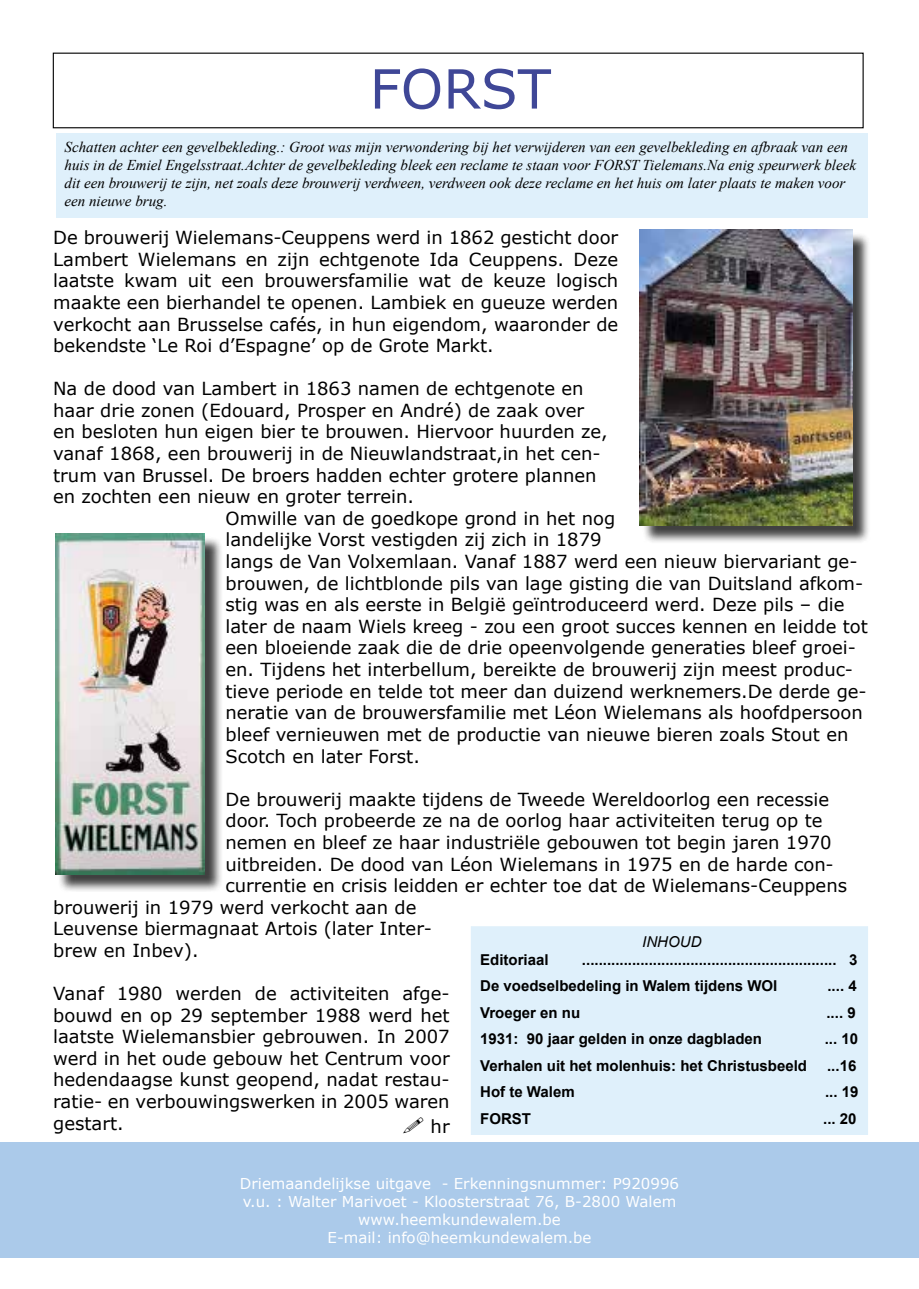
<style>
.page{position:relative;width:919px;height:1289px;background:#fff}
.page>*{position:absolute;margin:0;border:0;box-sizing:border-box;transform-origin:0 0}
.t1{font:54px "Verdana";color:#3f4797}
.t2{font:18px/21.6px "Verdana";color:#000;text-align:justify}
.t3{font:italic 15px/18px "Times New Roman";color:#000}
.t4{font:700 15px/26.5px "Arial";color:#000}
.t5{font:15px/18px "Verdana";color:#fff;text-align:center}
.t6{font:italic 15px "Arial";color:#000}
</style>
<div class="page">
<div style="left:0;top:1142px;width:918px;height:115px;background:#abcaea"></div>
<div style="left:53px;top:53px;width:810px;height:75px;border:1px solid #000"></div>
<div style="left:56px;top:133px;width:811px;height:84px;background:#dff0fb"></div>
<div style="left:471px;top:926px;width:396px;height:208px;background:#dff0fb"></div>
<div style="left:641px;top:232px;width:229px;height:312px;background:#000;opacity:.75"></div>
<img style="left:639px;top:230px;width:213px;height:295px">
<div style="left:58px;top:536px;width:165px;height:356px;background:#000;opacity:.75"></div>
<img style="left:55px;top:534px;width:149px;height:340px">
<h1 class="t1" style="left:369px;top:52px;width:183px">FORST</h1>
<p class="t3" style="left:65px;top:138px;width:793px">Schatten achter een gevelbekleding.: Groot was mijn verwondering bij het verwijderen van een gevelbekleding en afbraak van een huis in de Emiel Engelsstraat.Achter de gevelbekleding bleek een reclame te staan voor FORST Tielemans.Na enig speurwerk bleek dit een brouwerij te zijn, net zoals deze brouwerij verdween, verdween ook deze reclame en het huis om later plaats te maken voor een nieuwe brug.</p>
<p class="t2" style="left:53px;top:227px;width:566px">De brouwerij Wielemans-Ceuppens werd in 1862 gesticht door Lambert Wielemans en zijn echtgenote Ida Ceuppens. Deze laatste kwam uit een brouwersfamilie wat de keuze logisch maakte een bierhandel te openen. Lambiek en gueuze werden verkocht aan Brusselse cafés, in hun eigendom, waaronder de bekendste ‘Le Roi d’Espagne’ op de Grote Markt.</p>
<p class="t2" style="left:53px;top:377px;width:532px">Na de dood van Lambert in 1863 namen de echtgenote en</p>
<p class="t2" style="left:53px;top:399px;width:532px">haar drie zonen (Edouard, Prosper en André) de zaak over</p>
<p class="t2" style="left:53px;top:421px;width:556px">en besloten hun eigen bier te brouwen. Hiervoor huurden ze,</p>
<p class="t2" style="left:53px;top:442px;width:549px">vanaf 1868, een brouwerij in de Nieuwlandstraat,in het cen-</p>
<p class="t2" style="left:53px;top:464px;width:545px">trum van Brussel. De broers hadden echter grotere plannen</p>
<p class="t2" style="left:53px;top:485px;width:362px">en zochten een nieuw en groter terrein.</p>
<p class="t2" style="left:225px;top:507px;width:391px">Omwille van de goedkope grond in het nog</p>
<p class="t2" style="left:225px;top:529px;width:377px">landelijke Vorst vestigden zij zich in 1879</p>
<p class="t2" style="left:225px;top:550px;width:633px">langs de Van Volxemlaan. Vanaf 1887 werd een nieuw biervariant ge-</p>
<p class="t2" style="left:225px;top:572px;width:639px">brouwen, de lichtblonde pils van lage gisting die van Duitsland afkom-</p>
<p class="t2" style="left:225px;top:593px;width:620px">stig was en als eerste in België geïntroduceerd werd. Deze pils – die</p>
<p class="t2" style="left:225px;top:615px;width:644px">later de naam Wiels kreeg - zou een groot succes kennen en leidde tot</p>
<p class="t2" style="left:225px;top:637px;width:632px">een bloeiende zaak die de drie opeenvolgende generaties bleef groei-</p>
<p class="t2" style="left:225px;top:658px;width:629px">en. Tijdens het interbellum, bereikte de brouwerij zijn meest produc-</p>
<p class="t2" style="left:225px;top:680px;width:642px">tieve periode en telde tot meer dan duizend werknemers.De derde ge-</p>
<p class="t2" style="left:225px;top:701px;width:638px">neratie van de brouwersfamilie met Léon Wielemans als hoofdpersoon</p>
<p class="t2" style="left:225px;top:723px;width:624px">bleef vernieuwen met de productie van nieuwe bieren zoals Stout en</p>
<p class="t2" style="left:225px;top:745px;width:196px">Scotch en later Forst.</p>
<p class="t2" style="left:225px;top:788px;width:605px">De brouwerij maakte tijdens de Tweede Wereldoorlog een recessie</p>
<p class="t2" style="left:225px;top:809px;width:598px">door. Toch probeerde ze na de oorlog haar activiteiten terug op te</p>
<p class="t2" style="left:225px;top:831px;width:607px">nemen en bleef ze haar industriële gebouwen tot begin jaren 1970</p>
<p class="t2" style="left:225px;top:853px;width:609px">uitbreiden. De dood van Léon Wielemans in 1975 en de harde con-</p>
<p class="t2" style="left:225px;top:874px;width:623px">currentie en crisis leidden er echter toe dat de Wielemans-Ceuppens</p>
<p class="t2" style="left:53px;top:896px;width:365px">brouwerij in 1979 werd verkocht aan de</p>
<p class="t2" style="left:53px;top:917px;width:380px">Leuvense biermagnaat Artois (later Inter-</p>
<p class="t2" style="left:53px;top:939px;width:147px">brew en Inbev).</p>
<p class="t2" style="left:53px;top:982px;width:398px">Vanaf 1980 werden de activiteiten afge&shy;bouwd en op 29 september 1988 werd het laatste Wielemansbier gebrouwen. In 2007 werd in het oude gebouw het Centrum voor hedendaagse kunst geopend, nadat restau&shy;ratie- en verbouwingswerken in 2005 waren gestart.</p>
<p class="t6" style="left:642px;top:931px;width:61px">INHOUD</p>
<p class="t4" style="left:480px;top:946px;width:378px;text-indent:102px">............................................................. 3<br>De voedselbedeling in Walem tijdens WOI</p>
<p class="t4" style="left:480px;top:946px;width:70px">Editoriaal</p>
<p class="t4" style="left:827px;top:972px;width:31px">.... 4</p>
<p class="t4" style="left:480px;top:999px;width:102px">Vroeger en nu</p>
<p class="t4" style="left:826px;top:999px;width:31px">.... 9</p>
<p class="t4" style="left:480px;top:1025px;width:283px">1931: 90 jaar gelden in onze dagbladen</p>
<p class="t4" style="left:824px;top:1025px;width:35px">... 10</p>
<p class="t4" style="left:480px;top:1052px;width:328px">Verhalen uit het molenhuis: het Christusbeeld</p>
<p class="t4" style="left:827px;top:1052px;width:31px">...16</p>
<p class="t4" style="left:480px;top:1078px;width:96px">Hof te Walem</p>
<p class="t4" style="left:825px;top:1078px;width:35px">... 19</p>
<p class="t4" style="left:480px;top:1105px;width:52px">FORST</p>
<p class="t4" style="left:823px;top:1105px;width:35px">... 20</p>
<p class="t2" style="left:430px;top:1115px;width:21px">hr</p>
<p class="t5" style="left:240px;top:1173px;width:440px">Driemaandelijkse uitgave - Erkenningsnummer: P920996 v.u. : Walter Marivoet - Kloosterstraat 76, B-2800 Walem www.heemkundewalem.be<br>E-mail: info@heemkundewalem.be</p>
</div>
